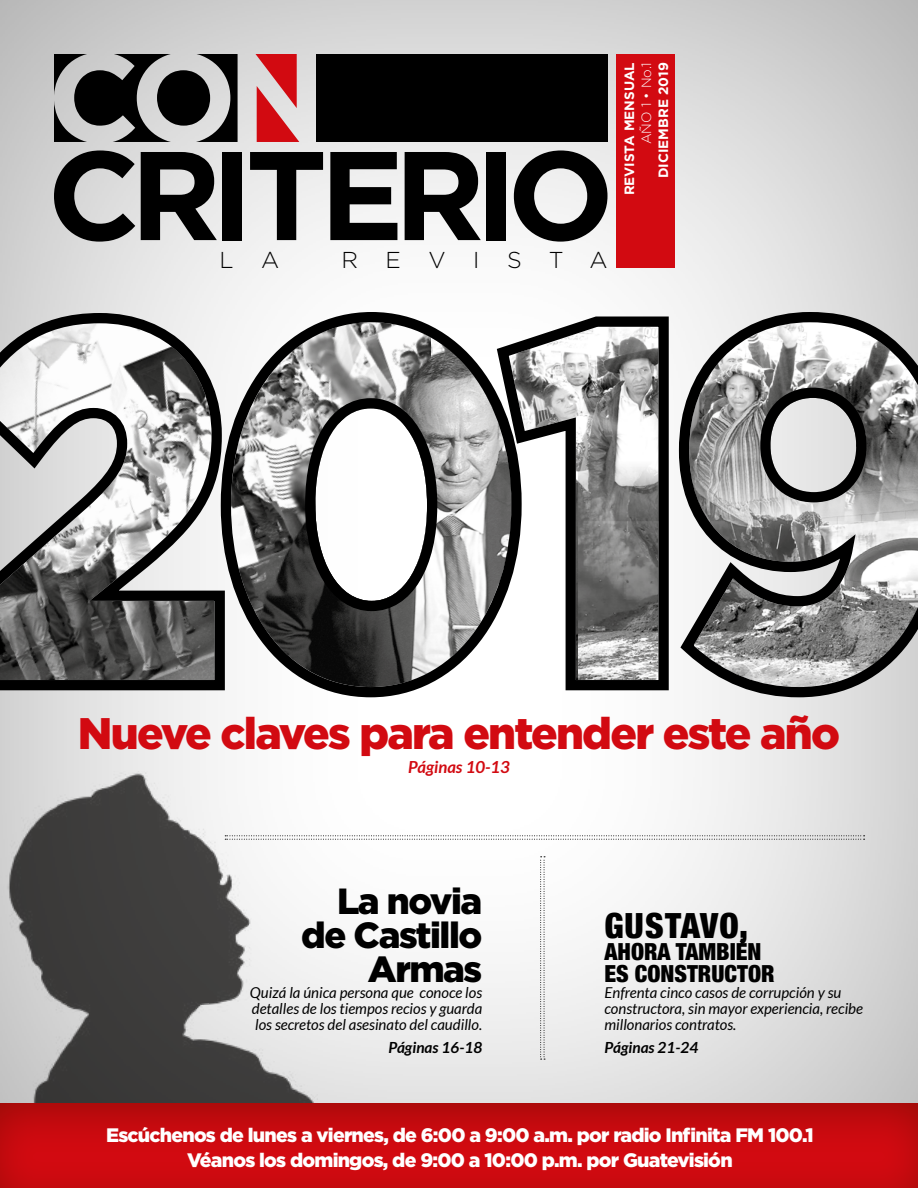
<style>
.page{position:relative;width:918px;height:1188px;background:#fff}
.page>*{position:absolute;margin:0;border:0;box-sizing:border-box;transform-origin:0 0}
.t1{font:900 44.1px "Gotham";letter-spacing:-.04em;color:#d20a11}
.t2{font:900 36.3px/34.3px "Gotham";letter-spacing:-.04em;color:#000;text-align:right}
.t3{font:900 condensed 34.65px "Helvetica Neue";letter-spacing:.03em;color:#000}
.t4{font:900 condensed 23.55px/22px "Helvetica Neue";color:#000}
.t5{font:300 22.95px "Gotham";letter-spacing:1.2em;color:#000}
.t6{font:900 19.5px/25.2px "Gotham";letter-spacing:-.04em;color:#fff;text-align:center}
.t7{font:italic 700 16.65px "Lato";color:#d20a11}
.t8{font:italic 700 15.3px "Lato";color:#000}
.t9{font:italic 15px/16px "Lato";color:#000;text-align:justify}
.t10{font:700 13.5px "Gotham";color:#fff}
.t11{font:300 13.5px "Gotham";color:#fff}
</style>
<div class="page">
<div style="left:0;top:0;width:918px;height:1188px;background:#000;opacity:.4"></div>
<img style="left:0;top:772px;width:317px;height:320px">
<svg style="left:0;top:307px;width:918px;height:395px"></svg>
<svg style="left:225px;top:835px;width:640px;height:5px"></svg>
<svg style="left:540px;top:856px;width:5px;height:204px"></svg>
<div style="left:617px;top:54px;width:58px;height:214px;background:#d20a11"></div>
<div style="left:316px;top:54px;width:292px;height:88px;background:#000"></div>
<svg style="left:256px;top:54px;width:43px;height:88px;background:#d75d61"></svg>
<svg style="left:54px;top:54px;width:184px;height:88px;background:#656565"></svg>
<svg style="left:54px;top:150px;width:81px;height:92px;background:#777"></svg>
<svg style="left:141px;top:152px;width:76px;height:88px;background:#4f4f4f"></svg>
<div style="left:223px;top:152px;width:19px;height:88px;background:#000"></div>
<svg style="left:250px;top:152px;width:73px;height:88px"></svg>
<svg style="left:330px;top:152px;width:67px;height:88px"></svg>
<svg style="left:405px;top:152px;width:76px;height:88px"></svg>
<div style="left:486px;top:152px;width:20px;height:88px;background:#000"></div>
<svg style="left:514px;top:150px;width:94px;height:92px"></svg>
<div style="left:0;top:1092px;width:918px;height:96px;background:#6c0d00;opacity:.75"></div>
<p class="t10" style="left:621px;top:195px;width:135px;rotate:-90deg">REVISTA MENSUAL</p>
<p class="t11" style="left:638px;top:144px;width:83px;rotate:-90deg">AÑO 1 • No.1</p>
<p class="t10" style="left:654px;top:178px;width:117px;rotate:-90deg">DICIEMBRE 2019</p>
<h3 class="t5" style="left:219px;top:245px;width:61px">L A</h3>
<h3 class="t5" style="left:341px;top:245px;width:268px">REVISTA</h3>
<h1 class="t1" style="left:78px;top:703px;width:764px">Nueve claves para entender este año</h1>
<p class="t7" style="left:408px;top:758px;width:103px">Páginas 10-13</p>
<h2 class="t2" style="left:301px;top:883px;width:182px">La novia de Castillo<br>Armas</h2>
<p class="t9" style="left:250px;top:985px;width:234px">Quizá la única persona que conoce los detalles de los tiempos recios y guarda los secretos del asesinato del caudillo.</p>
<p class="t8" style="left:388px;top:1038px;width:95px">Páginas 16-18</p>
<h3 class="t3" style="left:604px;top:897px;width:145px">GUSTAVO,</h3>
<h3 class="t4" style="left:604px;top:939px;width:172px">AHORA TAMBIÉN<br>ES CONSTRUCTOR</h3>
<p class="t9" style="left:604px;top:985px;width:260px;text-align:left">Enfrenta cinco casos de corrupción y su constructora, sin mayor experiencia, recibe millonarios contratos.</p>
<p class="t8" style="left:604px;top:1038px;width:95px">Páginas 21-24</p>
<h3 class="t6" style="left:106px;top:1122px;width:709px">Escúchenos de lunes a viernes, de 6:00 a 9:00 a.m. por radio Infinita FM 100.1<br>Véanos los domingos, de 9:00 a 10:00 p.m. por Guatevisión</h3>
</div>
